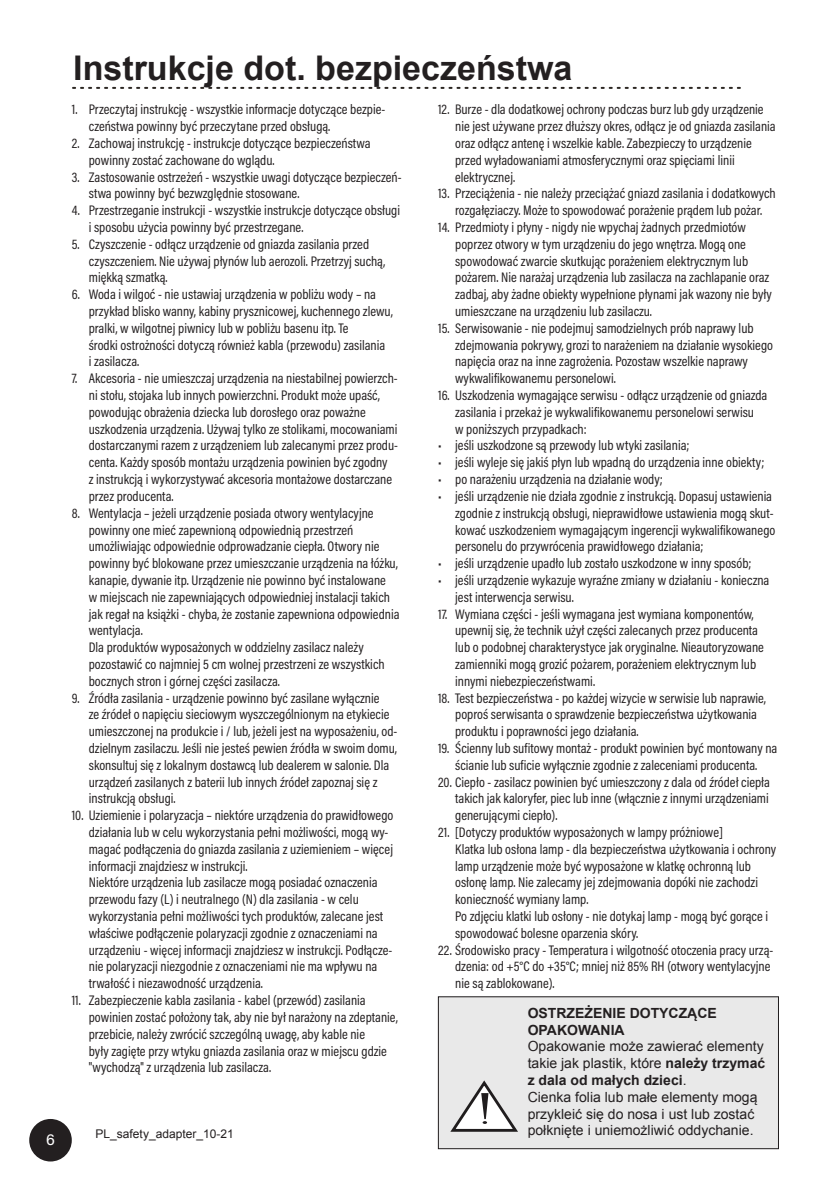
<style>
.page{position:relative;width:840px;height:1191px;background:#fff}
.page>*{position:absolute;margin:0;border:0;box-sizing:border-box;transform-origin:0 0}
.t1{font:700 34px "Arial";color:#231f20}
.t2{font:16px "Acumin Pro";color:#fff}
.t3{font:14px/16.8px "Acumin Pro Cond";color:#231f20}
.t4{font:14px/16.8px "Arial";color:#231f20}
.t5{font:700 14px/16.8px "Arial";color:#231f20}
.t6{font:12px "Arial";color:#231f20}
.s1{font-weight:700}
</style>
<div class="page">
<svg style="left:72px;top:87px;width:668px;height:2px"></svg>
<div style="left:438px;top:996px;width:340px;height:152px;background:#e9e9e9"></div>
<svg style="left:450px;top:1080px;width:68px;height:52px"></svg>
<div style="left:30px;top:1120px;width:41px;height:40px;background:#231f20;border-radius:50%"></div>
<div style="left:29px;top:1119px;width:43px;height:42px;border:2px solid #231f20;border-radius:50%"></div>
<p class="t2" style="left:46px;top:1128px;width:10px">6</p>
<h1 class="t1" style="left:73px;top:49px;width:500px">Instrukcje dot. bezpieczeństwa</h1>
<p class="t3" style="left:89px;top:101px;width:298px;text-indent:-17px">1. Przeczytaj instrukcję - wszystkie informacje dotyczące bezpie&shy;czeństwa powinny być przeczytane przed obsługą.</p>
<p class="t3" style="left:89px;top:134px;width:283px;text-indent:-17px">2. Zachowaj instrukcję - instrukcje dotyczące bezpieczeństwa powinny zostać zachowane do wglądu.</p>
<p class="t3" style="left:89px;top:168px;width:314px;text-indent:-17px">3. Zastosowanie ostrzeżeń - wszystkie uwagi dotyczące bezpieczeń&shy;stwa powinny być bezwzględnie stosowane.</p>
<p class="t3" style="left:89px;top:202px;width:312px;text-indent:-17px">4. Przestrzeganie instrukcji - wszystkie instrukcje dotyczące obsługi i sposobu użycia powinny być przestrzegane.</p>
<p class="t3" style="left:89px;top:235px;width:298px;text-indent:-17px">5. Czyszczenie - odłącz urządzenie od gniazda zasilania przed czyszczeniem. Nie używaj płynów lub aerozoli. Przetrzyj suchą, miękką szmatką.</p>
<p class="t3" style="left:89px;top:286px;width:305px;text-indent:-17px">6. Woda i wilgoć - nie ustawiaj urządzenia w pobliżu wody – na przykład blisko wanny, kabiny prysznicowej, kuchennego zlewu, pralki, w wilgotnej piwnicy lub w pobliżu basenu itp. Te<br>środki ostrożności dotyczą również kabla (przewodu) zasilania<br>i zasilacza.</p>
<p class="t3" style="left:89px;top:370px;width:310px;text-indent:-17px">7. Akcesoria - nie umieszczaj urządzenia na niestabilnej powierzch&shy;ni stołu, stojaka lub innych powierzchni. Produkt może upaść, powodując obrażenia dziecka lub dorosłego oraz poważne uszkodzenia urządzenia. Używaj tylko ze stolikami, mocowaniami dostarczanymi razem z urządzeniem lub zalecanymi przez produ&shy;centa. Każdy sposób montażu urządzenia powinien być zgodny<br>z instrukcją i wykorzystywać akcesoria montażowe dostarczane przez producenta.</p>
<p class="t3" style="left:89px;top:504px;width:312px;text-indent:-17px">8. Wentylacja – jeżeli urządzenie posiada otwory wentylacyjne powinny one mieć zapewnioną odpowiednią przestrzeń umożliwiając odpowiednie odprowadzanie ciepła. Otwory nie powinny być blokowane przez umieszczanie urządzenia na łóżku, kanapie, dywanie itp. Urządzenie nie powinno być instalowane<br>w miejscach nie zapewniających odpowiedniej instalacji takich jak regał na książki - chyba, że zostanie zapewniona odpowiednia wentylacja.<br>Dla produktów wyposażonych w oddzielny zasilacz należy pozostawić co najmniej 5 cm wolnej przestrzeni ze wszystkich bocznych stron i górnej części zasilacza.</p>
<p class="t3" style="left:89px;top:689px;width:310px;text-indent:-17px">9. Źródła zasilania - urządzenie powinno być zasilane wyłącznie<br>ze źródeł o napięciu sieciowym wyszczególnionym na etykiecie umieszczonej na produkcie i / lub, jeżeli jest na wyposażeniu, od&shy;dzielnym zasilaczu. Jeśli nie jesteś pewien źródła w swoim domu, skonsultuj się z lokalnym dostawcą lub dealerem w salonie. Dla urządzeń zasilanych z baterii lub innych źródeł zapoznaj się z instrukcją obsługi.</p>
<p class="t3" style="left:89px;top:806px;width:306px;text-indent:-17px">10. Uziemienie i polaryzacja – niektóre urządzenia do prawidłowego działania lub w celu wykorzystania pełni możliwości, mogą wy&shy;magać podłączenia do gniazda zasilania z uziemieniem – więcej informacji znajdziesz w instrukcji.<br>Niektóre urządzenia lub zasilacze mogą posiadać oznaczenia przewodu fazy (L) i neutralnego (N) dla zasilania - w celu wykorzystania pełni możliwości tych produktów, zalecane jest właściwe podłączenie polaryzacji zgodnie z oznaczeniami na urządzeniu - więcej informacji znajdziesz w instrukcji. Podłącze&shy;nie polaryzacji niezgodnie z oznaczeniami nie ma wpływu na trwałość i niezawodność urządzenia.</p>
<p class="t3" style="left:89px;top:991px;width:310px;text-indent:-17px">11. Zabezpieczenie kabla zasilania - kabel (przewód) zasilania powinien zostać położony tak, aby nie był narażony na zdeptanie, przebicie, należy zwrócić szczególną uwagę, aby kable nie<br>były zagięte przy wtyku gniazda zasilania oraz w miejscu gdzie "wychodzą" z urządzenia lub zasilacza.</p>
<p class="t3" style="left:455px;top:101px;width:322px;text-indent:-17px">12. Burze - dla dodatkowej ochrony podczas burz lub gdy urządzenie nie jest używane przez dłuższy okres, odłącz je od gniazda zasilania oraz odłącz antenę i wszelkie kable. Zabezpieczy to urządzenie przed wyładowaniami atmosferycznymi oraz spięciami linii elektrycznej.</p>
<p class="t3" style="left:438px;top:185px;width:339px;text-align:center">13. Przeciążenia - nie należy przeciążać gniazd zasilania i dodatkowych rozgałęziaczy. Może to spowodować porażenie prądem lub pożar.</p>
<p class="t3" style="left:455px;top:218px;width:318px;text-indent:-17px">14. Przedmioty i płyny - nigdy nie wpychaj żadnych przedmiotów poprzez otwory w tym urządzeniu do jego wnętrza. Mogą one spowodować zwarcie skutkując porażeniem elektrycznym lub pożarem. Nie narażaj urządzenia lub zasilacza na zachlapanie oraz zadbaj, aby żadne obiekty wypełnione płynami jak wazony nie były umieszczane na urządzeniu lub zasilaczu.</p>
<p class="t3" style="left:455px;top:319px;width:319px;text-indent:-17px">15. Serwisowanie - nie podejmuj samodzielnych prób naprawy lub zdejmowania pokrywy, grozi to narażeniem na działanie wysokiego napięcia oraz na inne zagrożenia. Pozostaw wszelkie naprawy wykwalifikowanemu personelowi.</p>
<p class="t3" style="left:455px;top:386px;width:313px;text-indent:-17px">16. Uszkodzenia wymagające serwisu - odłącz urządzenie od gniazda zasilania i przekaż je wykwalifikowanemu personelowi serwisu<br>w poniższych przypadkach:</p>
<p class="t3" style="left:438px;top:437px;width:252px">• jeśli uszkodzone są przewody lub wtyki zasilania;</p>
<p class="t3" style="left:438px;top:454px;width:327px">• jeśli wyleje się jakiś płyn lub wpadną do urządzenia inne obiekty;</p>
<p class="t3" style="left:438px;top:470px;width:226px">• po narażeniu urządzenia na działanie wody;</p>
<p class="t3" style="left:455px;top:487px;width:321px;text-indent:-17px">• jeśli urządzenie nie działa zgodnie z instrukcją. Dopasuj ustawienia zgodnie z instrukcją obsługi, nieprawidłowe ustawienia mogą skut&shy;kować uszkodzeniem wymagającym ingerencji wykwalifikowanego personelu do przywrócenia prawidłowego działania;</p>
<p class="t3" style="left:438px;top:554px;width:314px">• jeśli urządzenie upadło lub zostało uszkodzone w inny sposób;</p>
<p class="t3" style="left:455px;top:571px;width:315px;text-indent:-17px">• jeśli urządzenie wykazuje wyraźne zmiany w działaniu - konieczna jest interwencja serwisu.</p>
<p class="t3" style="left:455px;top:605px;width:310px;text-indent:-17px">17. Wymiana części - jeśli wymagana jest wymiana komponentów, upewnij się, że technik użył części zalecanych przez producenta lub o podobnej charakterystyce jak oryginalne. Nieautoryzowane zamienniki mogą grozić pożarem, porażeniem elektrycznym lub innymi niebezpieczeństwami.</p>
<p class="t3" style="left:455px;top:689px;width:312px;text-indent:-17px">18. Test bezpieczeństwa - po każdej wizycie w serwisie lub naprawie, poproś serwisanta o sprawdzenie bezpieczeństwa użytkowania produktu i poprawności jego działania.</p>
<p class="t3" style="left:438px;top:739px;width:340px;text-align:center">19. Ścienny lub sufitowy montaż - produkt powinien być montowany na ścianie lub suficie wyłącznie zgodnie z zaleceniami producenta.</p>
<p class="t3" style="left:455px;top:773px;width:316px;text-align:justify;text-indent:-17px">20. Ciepło - zasilacz powinien być umieszczony z dala od źródeł ciepła takich jak kaloryfer, piec lub inne (włącznie z innymi urządzeniami generującymi ciepło).</p>
<p class="t3" style="left:455px;top:823px;width:322px;text-indent:-17px">21. [Dotyczy produktów wyposażonych w lampy próżniowe]<br>Klatka lub osłona lamp - dla bezpieczeństwa użytkowania i ochrony lamp urządzenie może być wyposażone w klatkę ochronną lub osłonę lamp. Nie zalecamy jej zdejmowania dopóki nie zachodzi konieczność wymiany lamp.<br>Po zdjęciu klatki lub osłony - nie dotykaj lamp - mogą być gorące i spowodować bolesne oparzenia skóry.</p>
<p class="t3" style="left:455px;top:941px;width:319px;text-indent:-17px">22. Środowisko pracy - Temperatura i wilgotność otoczenia pracy urzą&shy;dzenia: od +5°C do +35°C; mniej niż 85% RH (otwory wentylacyjne nie są zablokowane).</p>
<p class="t5" style="left:527px;top:1004px;width:191px">OSTRZEŻENIE DOTYCZĄCE<br>OPAKOWANIA</p>
<p class="t4" style="left:527px;top:1038px;width:239px">Opakowanie może zawierać elementy takie jak plastik, które <span class="s1">należy trzymać z dala od małych dzieci</span>.<br>Cienka folia lub małe elementy mogą przykleić się do nosa i ust lub zostać połknięte i uniemożliwić oddychanie.</p>
<p class="t6" style="left:95px;top:1127px;width:140px">PL_safety_adapter_10-21</p>
</div>
